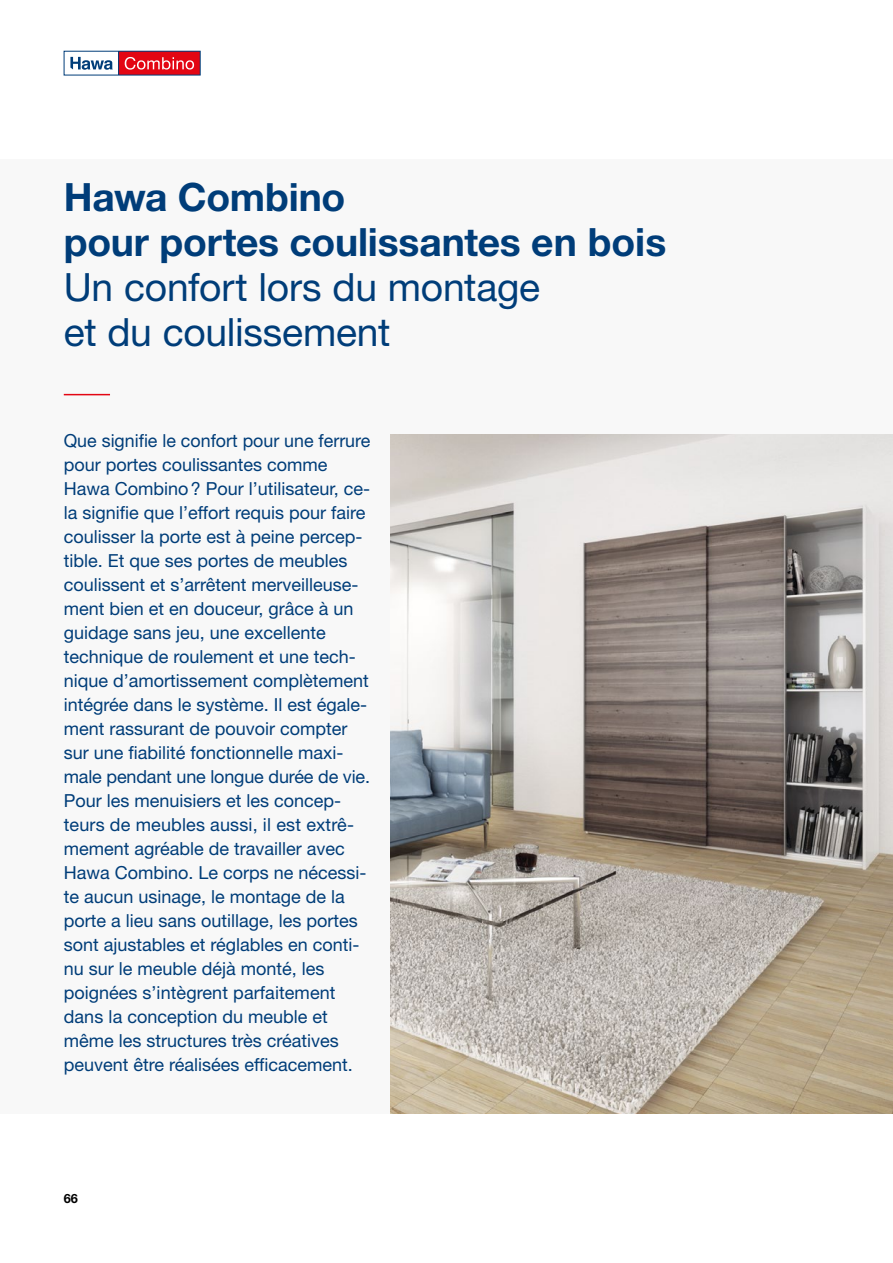
<style>
.page{position:relative;width:893px;height:1263px;background:#fff}
.page>*{position:absolute;margin:0;border:0;box-sizing:border-box;transform-origin:0 0}
.t1{font:700 39px/45px "Helvetica Neue LT Std";letter-spacing:-.005em;color:#003d79}
.t2{font:39px/45px "Helvetica Neue LT Std";letter-spacing:-.005em;color:#003d79}
.t3{font:18px/24px "Helvetica Neue LT Std";color:#003d79}
.t4{font:700 12.75px "Helvetica Neue LT Std";color:#000}
</style>
<div class="page">
<div style="left:0;top:159px;width:893px;height:954px;background:#f8f8f8"></div>
<hr style="left:64px;top:394px;width:46px;height:1px;background:#e30613">
<img style="left:391px;top:434px;width:502px;height:679px">
<svg style="left:64px;top:51px;width:136px;height:24px"></svg>
<h1 class="t1" style="left:64px;top:173px;width:604px">Hawa Combino<br>pour portes coulissantes en bois</h1>
<h1 class="t2" style="left:64px;top:264px;width:478px">Un confort lors du montage et du coulissement</h1>
<p class="t3" style="left:64px;top:428px;width:308px">Que signifie le confort pour une ferrure pour portes coulissantes comme Hawa Combino? Pour l’utilisateur, ce&shy;la signifie que l’effort requis pour faire coulisser la porte est à peine percep&shy;tible. Et que ses portes de meubles coulissent et s’arrêtent merveilleuse&shy;ment bien et en douceur, grâce à un guidage sans jeu, une excellente technique de roulement et une tech&shy;nique d’amortissement complètement intégrée dans le système. Il est égale&shy;ment rassurant de pouvoir compter sur une fiabilité fonctionnelle maxi&shy;male pendant une longue durée de vie.<br>Pour les menuisiers et les concep&shy;teurs de meubles aussi, il est extrê&shy;mement agréable de travailler avec Hawa Combino. Le corps ne nécessi&shy;te aucun usinage, le montage de la porte a lieu sans outillage, les portes sont ajustables et réglables en conti&shy;nu sur le meuble déjà monté, les poignées s’intègrent parfaitement dans la conception du meuble et même les structures très créatives peuvent être réalisées efficacement.</p>
<p class="t4" style="left:64px;top:1191px;width:16px">66</p>
</div>
